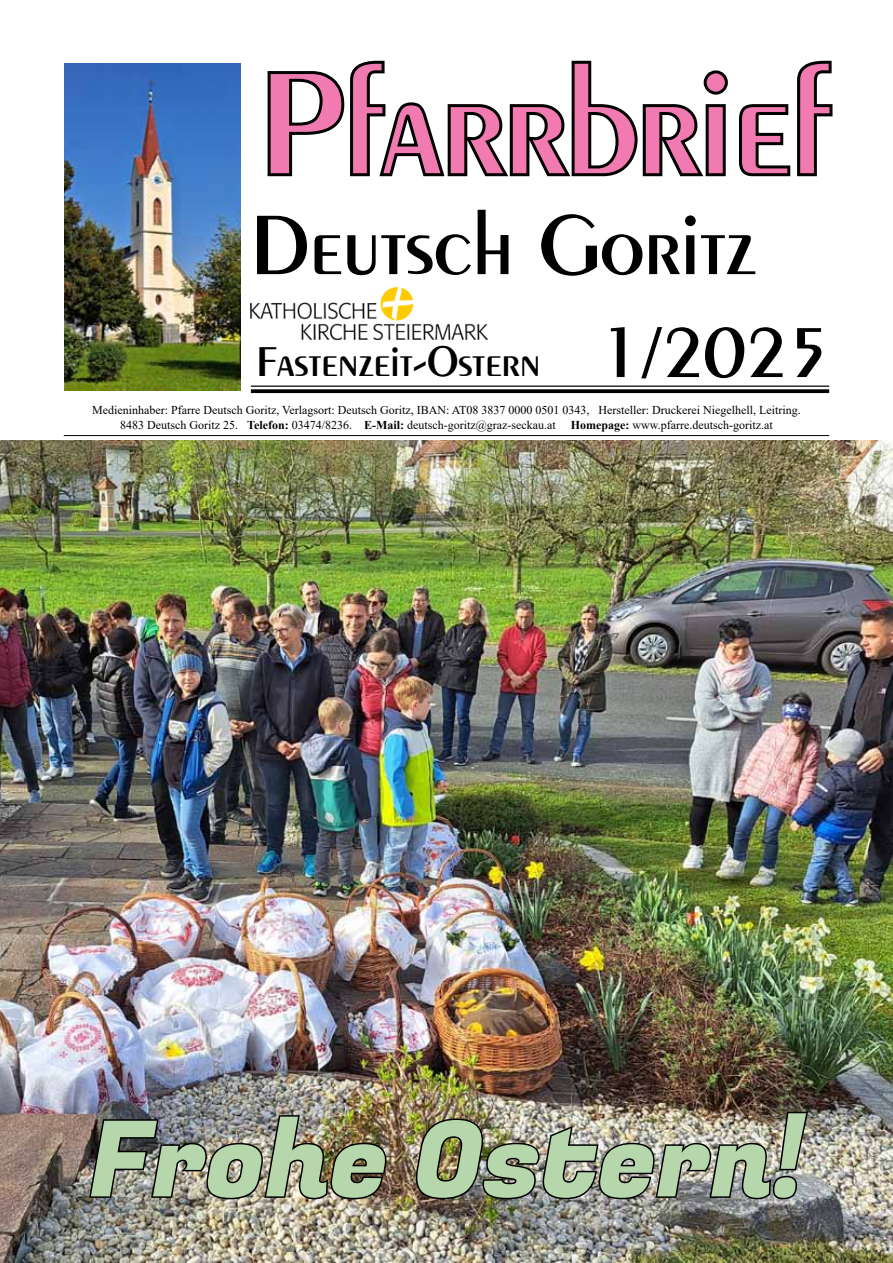
<style>
.page{position:relative;width:893px;height:1263px;background:#fff}
.page>*{position:absolute;margin:0;border:0;box-sizing:border-box;transform-origin:0 0}
.t1{font:153px "Penguin Plain";color:#f17bb0}
.t2{font:105px "Fugaz One";color:#b6d6ac}
.t3{font:90px "Penguin Plain";color:#000}
.t4{font:45px "Penguin Plain";color:#000}
.t5{font:12px/14.4px "Times New Roman";color:#000;text-align:center}
.s1{font-size:75px}
.s2{font-weight:700}
</style>
<div class="page">
<svg style="left:267px;top:60px;width:566px;height:117px"></svg>
<hr style="left:251px;top:386px;width:578px;height:1px;background:#000">
<svg style="left:251px;top:389px;width:578px;height:4px;background:#131313"></svg>
<hr style="left:64px;top:435px;width:765px;height:1px;background:#000">
<img style="left:0;top:440px;width:893px;height:823px">
<img style="left:251px;top:287px;width:237px;height:52px">
<img style="left:65px;top:64px;width:175px;height:326px">
<img style="left:87px;top:1114px;width:301px;height:87px">
<img style="left:414px;top:1110px;width:396px;height:91px">
<h1 class="t1" style="left:260px;top:32px;width:571px">Pfarrbrief</h1>
<h3 class="t3" style="left:251px;top:191px;width:506px">Deutsch Goritz</h3>
<h3 class="t4" style="left:256px;top:334px;width:574px">Fastenzeit-Ostern <span class="s1">1/2025</span></h3>
<p class="t5" style="left:92px;top:403px;width:710px">Medieninhaber: Pfarre Deutsch Goritz, Verlagsort: Deutsch Goritz, IBAN: AT08 3837 0000 0501 0343, Hersteller: Druckerei Niegelhell, Leitring.<br>8483 Deutsch Goritz 25. <span class="s2">Telefon:</span> 03474/8236. <span class="s2">E-Mail:</span> deutsch-goritz@graz-seckau.at <span class="s2">Homepage:</span> www.pfarre.deutsch-goritz.at</p>
<h2 class="t2" style="left:89px;top:1086px;width:717px">Frohe Ostern!</h2>
</div>
